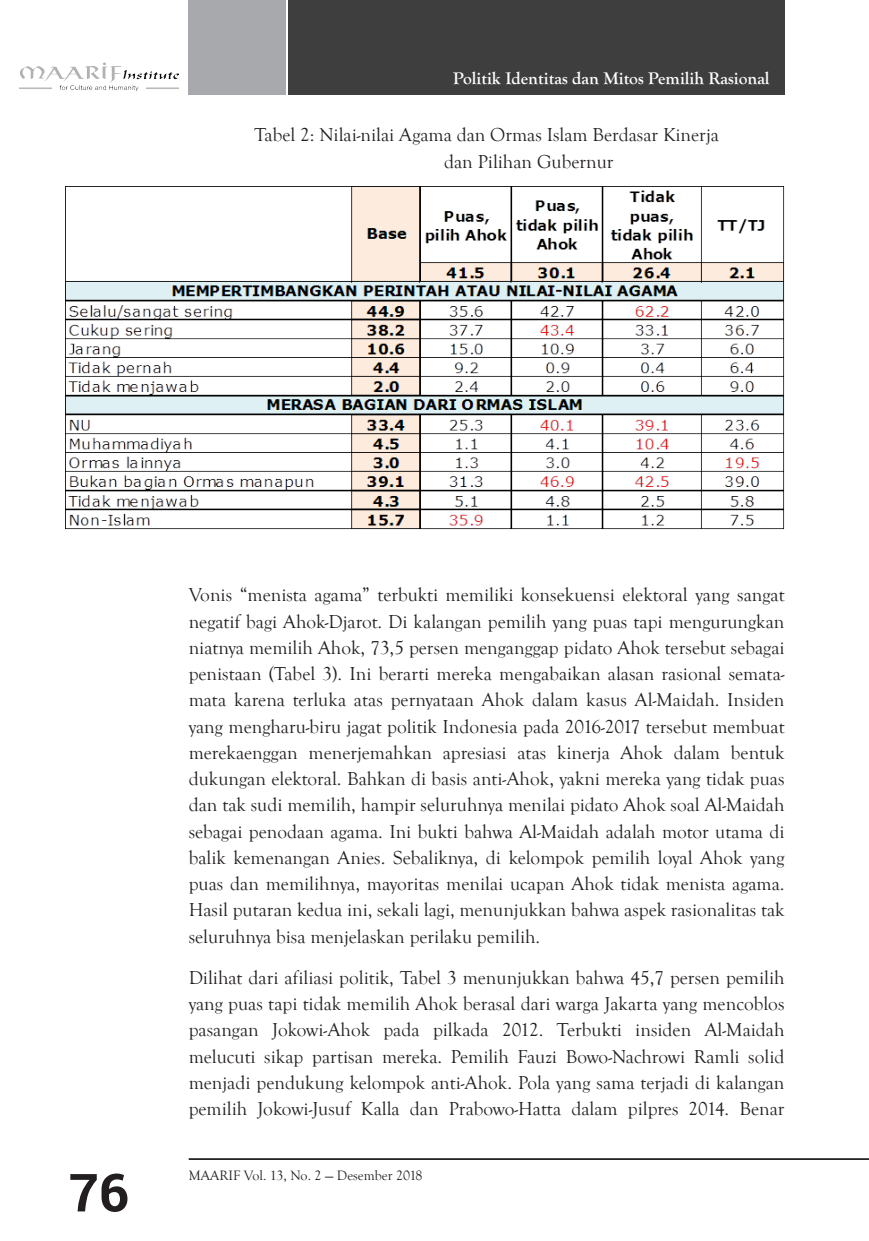
<style>
.page{position:relative;width:869px;height:1241px;background:#fff}
.page>*{position:absolute;margin:0;border:0;box-sizing:border-box;transform-origin:0 0}
.t1{font:700 52.5px "Roboto";color:#231f20}
.Text{font:19.25px/26.2px "Goudy Old Style T";color:#231f20;text-align:justify}
.Judul-Tabel{font:19.25px/26.2px "Goudy Old Style T";color:#231f20}
.t2{font:700 17.5px "Goudy Old Style T";color:#fff}
.t3{font:14px "Goudy Old Style T";color:#231f20}
</style>
<div class="page">
<div style="left:189px;top:0;width:97px;height:94px;background:#a8a9ad"></div>
<hr style="left:189px;top:1157px;width:679px;height:2px;background:#231f20">
<div style="left:288px;top:0;width:496px;height:94px;background:#3e3e3f"></div>
<img style="left:20px;top:63px;width:159px;height:27px">
<img style="left:65px;top:186px;width:719px;height:343px">
<p class="t2" style="left:453px;top:69px;width:318px">Politik Identitas dan Mitos Pemilih Rasional</p>
<p class="Judul-Tabel" style="left:444px;top:122px;width:276px;text-indent:-190px">Tabel 2: Nilai-nilai Agama dan Ormas Islam Berdasar Kinerja dan Pilihan Gubernur</p>
<p class="Text" style="left:189px;top:582px;width:597px">Vonis “menista agama” terbukti memiliki konsekuensi elektoral yang sangat negatif bagi Ahok-Djarot. Di kalangan pemilih yang puas tapi mengurungkan niatnya memilih Ahok, 73,5 persen menganggap pidato Ahok tersebut sebagai penistaan (Tabel 3). Ini berarti mereka mengabaikan alasan rasional semata&shy;mata karena terluka atas pernyataan Ahok dalam kasus Al-Maidah. Insiden yang mengharu-biru jagat politik Indonesia pada 2016-2017 tersebut membuat merekaenggan menerjemahkan apresiasi atas kinerja Ahok dalam bentuk dukungan elektoral. Bahkan di basis anti-Ahok, yakni mereka yang tidak puas dan tak sudi memilih, hampir seluruhnya menilai pidato Ahok soal Al-Maidah sebagai penodaan agama. Ini bukti bahwa Al-Maidah adalah motor utama di balik kemenangan Anies. Sebaliknya, di kelompok pemilih loyal Ahok yang puas dan memilihnya, mayoritas menilai ucapan Ahok tidak menista agama.<br>Hasil putaran kedua ini, sekali lagi, menunjukkan bahwa aspek rasionalitas tak seluruhnya bisa menjelaskan perilaku pemilih.</p>
<p class="Text" style="left:189px;top:964px;width:597px">Dilihat dari afiliasi politik, Tabel 3 menunjukkan bahwa 45,7 persen pemilih yang puas tapi tidak memilih Ahok berasal dari warga Jakarta yang mencoblos pasangan Jokowi-Ahok pada pilkada 2012. Terbukti insiden Al-Maidah melucuti sikap partisan mereka. Pemilih Fauzi Bowo-Nachrowi Ramli solid menjadi pendukung kelompok anti-Ahok. Pola yang sama terjadi di kalangan pemilih Jokowi-Jusuf Kalla dan Prabowo-Hatta dalam pilpres 2014. Benar</p>
<h1 class="t1" style="left:69px;top:1155px;width:62px">76</h1>
<p class="t3" style="left:189px;top:1167px;width:235px">MAARIF Vol. 13, No. 2 — Desember 2018</p>
</div>
